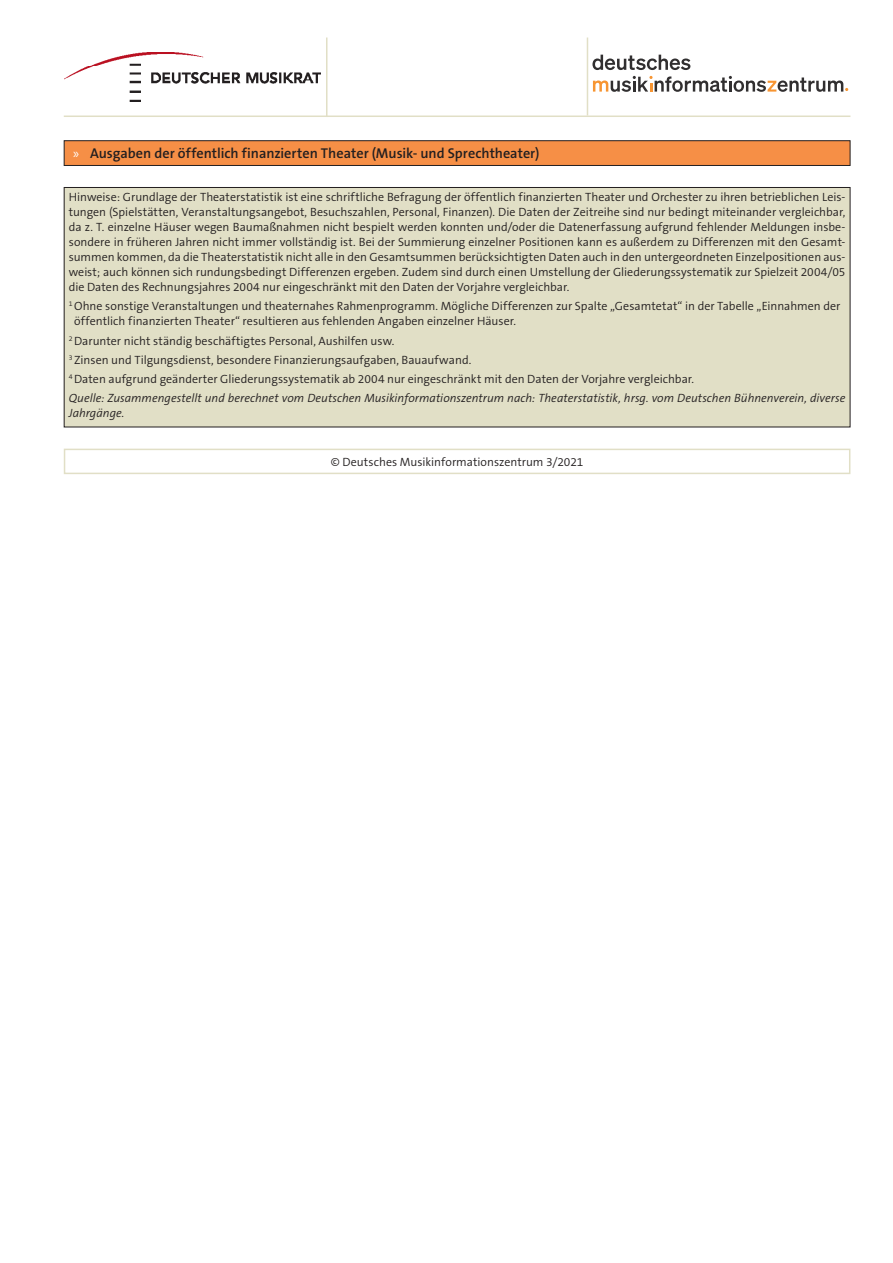
<style>
.page{position:relative;width:893px;height:1263px;background:#fff}
.page>*{position:absolute;margin:0;border:0;box-sizing:border-box;transform-origin:0 0}
.t1{font:600 14.25px "The Sans B W6";color:#231f20}
.Hinweis_Einleitung{font:300 12px/15px "The Sans B W4";color:#231f20;text-align:justify}
.Fußnote{font:300 12px/15px "The Sans B W4";color:#231f20}
.Quelle{font:italic 300 12px/15px "The Sans B W4";color:#231f20}
.Text_zentriert_8_PT{font:300 12px "The Sans B W4";color:#231f20}
.s1{font-family:"Myriad Pro";font-weight:400;color:#fff}
</style>
<div class="page">
<hr style="left:64px;top:115px;width:786px;height:2px;background:#e1dfc6">
<hr style="left:587px;top:38px;width:1px;height:77px;background:#e1dfc6">
<hr style="left:326px;top:38px;width:1px;height:79px;background:#e1dfc6">
<img style="left:65px;top:52px;width:255px;height:49px">
<svg style="left:593px;top:76px;width:255px;height:16px"></svg>
<svg style="left:592px;top:55px;width:98px;height:15px"></svg>
<svg style="left:63px;top:448px;width:788px;height:26px"></svg>
<div style="left:64px;top:187px;width:786px;height:240px;background:#e1dfc6"></div>
<div style="left:64px;top:187px;width:786px;height:240px;border:1px solid #231f20"></div>
<svg style="left:63px;top:140px;width:788px;height:26px;background:#e58644"></svg>
<p class="t1" style="left:73px;top:144px;width:468px"><span class="s1">»</span> Ausgaben der öffentlich finanzierten Theater (Musik- und Sprechtheater)</p>
<p class="Hinweis_Einleitung" style="left:69px;top:189px;width:778px">Hinweise: Grundlage der Theaterstatistik ist eine schriftliche Befragung der öffentlich finanzierten Theater und Orchester zu ihren betrieblichen Leis&shy;tungen (Spielstätten, Veranstaltungsangebot, Besuchszahlen, Personal, Finanzen). Die Daten der Zeitreihe sind nur bedingt miteinander vergleichbar, da z. T. einzelne Häuser wegen Baumaßnahmen nicht bespielt werden konnten und/oder die Datenerfassung aufgrund fehlender Meldungen insbe&shy;sondere in früheren Jahren nicht immer vollständig ist. Bei der Summierung einzelner Positionen kann es außerdem zu Differenzen mit den Gesamt&shy;summen kommen, da die Theaterstatistik nicht alle in den Gesamtsummen berücksichtigten Daten auch in den untergeordneten Einzelpositionen aus&shy;weist; auch können sich rundungsbedingt Differenzen ergeben. Zudem sind durch einen Umstellung der Gliederungssystematik zur Spielzeit 2004/05 die Daten des Rechnungsjahres 2004 nur eingeschränkt mit den Daten der Vorjahre vergleichbar.</p>
<p class="Fußnote" style="left:74px;top:299px;width:768px;text-indent:-5px"><sup>1</sup> Ohne sonstige Veranstaltungen und theaternahes Rahmenprogramm. Mögliche Differenzen zur Spalte „Gesamtetat“ in der Tabelle „Einnahmen der öffentlich finanzierten Theater“ resultieren aus fehlenden Angaben einzelner Häuser.</p>
<p class="Fußnote" style="left:69px;top:333px;width:327px"><sup>2</sup> Darunter nicht ständig beschäftigtes Personal, Aushilfen usw.</p>
<p class="Fußnote" style="left:69px;top:352px;width:404px"><sup>3</sup> Zinsen und Tilgungsdienst, besondere Finanzierungsaufgaben, Bauaufwand.</p>
<p class="Fußnote" style="left:69px;top:371px;width:627px"><sup>4</sup> Daten aufgrund geänderter Gliederungssystematik ab 2004 nur eingeschränkt mit den Daten der Vorjahre vergleichbar.</p>
<p class="Quelle" style="left:69px;top:391px;width:778px">Quelle: Zusammengestellt und berechnet vom Deutschen Musikinformationszentrum nach: Theaterstatistik, hrsg. vom Deutschen Bühnenverein, diverse<br>Jahrgänge.</p>
<p class="Text_zentriert_8_PT" style="left:331px;top:454px;width:254px">© Deutsches Musikinformationszentrum 3/2021</p>
</div>
